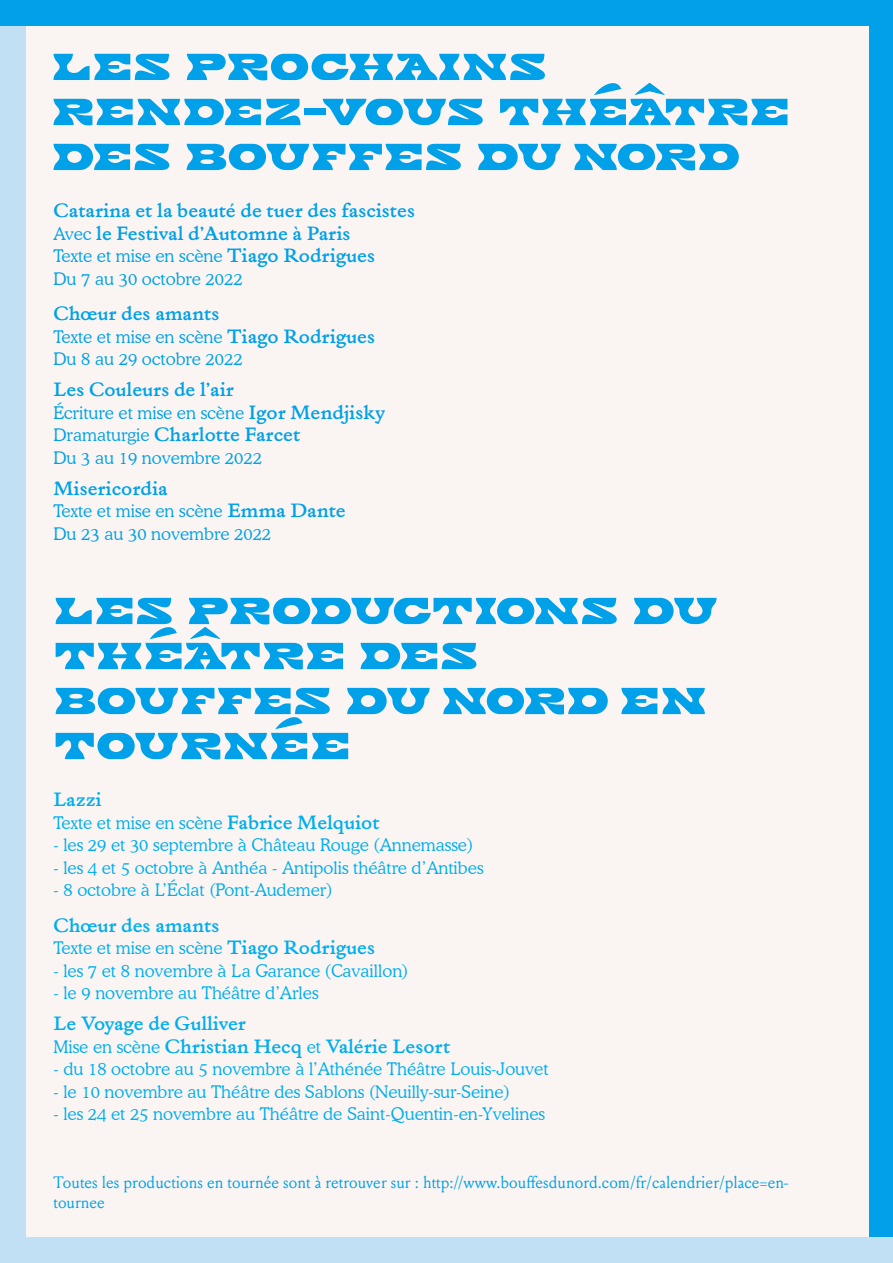
<style>
.page{position:relative;width:893px;height:1263px;background:#faf5f2}
.page>*{position:absolute;margin:0;border:0;box-sizing:border-box;transform-origin:0 0}
.t1{font:52.5px "BOUFFES22 V8 Regular";letter-spacing:-.015em;color:#00a1e8}
.t2{font:52.5px/45px "BOUFFES22 V8 Regular";letter-spacing:-.04em;color:#00a1e8}
.Texte{font:300 17.25px "Cooper BT";color:#00aeef}
.Texte-2{font:300 17.25px/22.5px "Cooper BT";color:#00a1e8}
.Texte-3{font:17.25px/22.5px "Dominicale Alpha";color:#00aeef}
.Texte-4{font:17.25px/22.5px "Dominicale Alpha";color:#00a1e8}
.Louize_reg{font:16.5px/19.8px "Louize";color:#00a1e8}
.s1{font-family:"Cooper BT";font-weight:300}
.s2{font-family:"Dominicale Alpha";font-weight:400}
</style>
<div class="page">
<div style="left:0;top:0;width:26px;height:1263px;background:#c1e0f4"></div>
<div style="left:869px;top:0;width:24px;height:1263px;background:#00a1e8"></div>
<div style="left:0;top:1237px;width:893px;height:26px;background:#c1e0f4"></div>
<div style="left:0;top:0;width:893px;height:26px;background:#00a1e8"></div>
<p class="t1" style="left:51px;top:38px;width:337px">LES PROCHAINS</p>
<p class="t1" style="left:51px;top:83px;width:44px">REN</p>
<p class="t2" style="left:51px;top:88px;width:654px;text-indent:131px">DEZ-VOUS TH ÉÂTRE<br>DES BOUFFES DU NOR</p>
<p class="t1" style="left:697px;top:128px;width:45px">D</p>
<p class="Texte-4" style="left:54px;top:200px;width:363px">Catarina et la beauté de tuer des fascistes <span class="s1">Avec</span> le Festival d’Automne à Paris<br><span class="s1">Texte et mise en scène</span> Tiago Rodrigues<br><span class="s1">Du 7 au 30 octobre 2022</span></p>
<p class="Texte-2" style="left:54px;top:303px;width:323px"><span class="s2">Chœur des amants<br></span>Texte et mise en scène <span class="s2">Tiago Rodrigues<br></span>Du 8 au 29 octobre 2022</p>
<p class="Texte-2" style="left:54px;top:379px;width:333px"><span class="s2">Les Couleurs de l’air<br></span>Écriture et mise en scène <span class="s2">Igor Mendjisky<br></span>Dramaturgie <span class="s2">Charlotte Farcet<br></span>Du 3 au 19 novembre 2022</p>
<p class="Texte-2" style="left:54px;top:477px;width:294px"><span class="s2">Misericordia<br></span>Texte et mise en scène <span class="s2">Emma Dante<br></span>Du 23 au 30 novembre 2022</p>
<p class="t1" style="left:54px;top:582px;width:416px">LES PRODUCTIONS</p>
<p class="t1" style="left:632px;top:582px;width:88px">DU</p>
<p class="t1" style="left:54px;top:627px;width:208px">TH ÉÂTRE</p>
<p class="t1" style="left:358px;top:627px;width:80px">DES</p>
<p class="t1" style="left:54px;top:672px;width:429px">BOUFFES DU NOR</p>
<p class="t1" style="left:566px;top:672px;width:96px">D EN</p>
<p class="t1" style="left:54px;top:717px;width:294px">TOURNÉE</p>
<p class="Texte-3" style="left:54px;top:789px;width:328px">Lazzi<br><span class="s1">Texte et mise en scène</span> Fabrice Melquiot</p>
<p class="Texte" style="left:54px;top:835px;width:421px">- les 29 et 30 septembre à Château Rouge (Annemasse)</p>
<p class="Texte" style="left:54px;top:857px;width:431px">- les 4 et 5 octobre à Anthéa - Antipolis théâtre d’Antibes</p>
<p class="Texte" style="left:54px;top:880px;width:280px">- 8 octobre à L’Éclat (Pont-Audemer)</p>
<p class="Texte-3" style="left:54px;top:914px;width:323px">Chœur des amants<br><span class="s1">Texte et mise en scène</span> Tiago Rodrigues</p>
<p class="Texte" style="left:54px;top:960px;width:356px">- les 7 et 8 novembre à La Garance (Cavaillon)</p>
<p class="Texte" style="left:54px;top:982px;width:266px">- le 9 novembre au Théâtre d’Arles</p>
<p class="Texte-3" style="left:54px;top:1013px;width:398px">Le Voyage de Gulliver<br><span class="s1">Mise en scène</span> Christian Hecq <span class="s1">et</span> Valérie Lesort</p>
<p class="Texte" style="left:54px;top:1058px;width:497px">- du 18 octobre au 5 novembre à l’Athénée Théâtre Louis-Jouvet</p>
<p class="Texte" style="left:54px;top:1081px;width:458px">- le 10 novembre au Théâtre des Sablons (Neuilly-sur-Seine)</p>
<p class="Texte" style="left:54px;top:1103px;width:493px">- les 24 et 25 novembre au Théâtre de Saint-Quentin-en-Yvelines</p>
<p class="Louize_reg" style="left:54px;top:1172px;width:736px">Toutes les productions en tournée sont à retrouver sur : http://www.bouffesdunord.com/fr/calendrier/place=en&shy;tournee</p>
</div>
